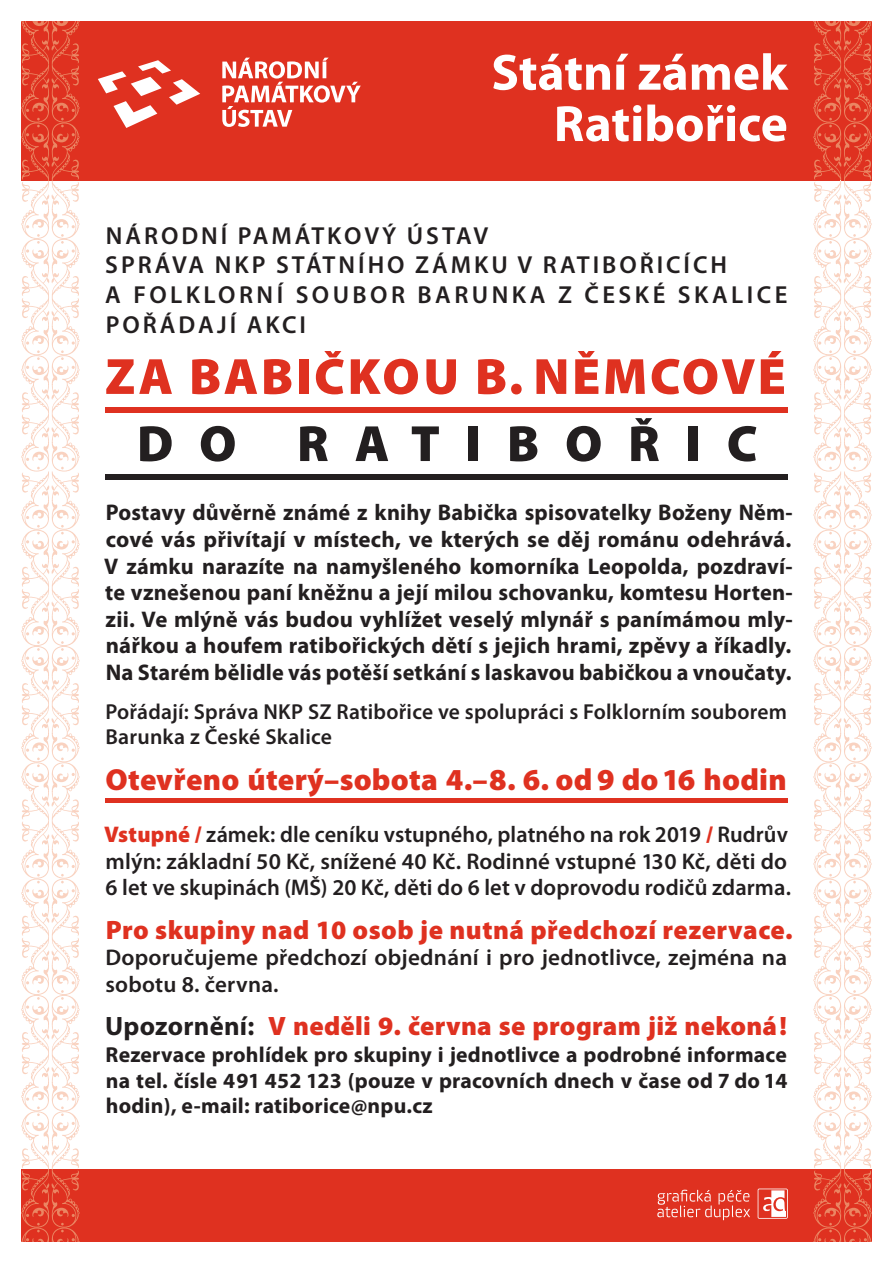
<style>
.page{position:relative;width:893px;height:1263px;background:#fff}
.page>*{position:absolute;margin:0;border:0;box-sizing:border-box;transform-origin:0 0}
.t1{font:700 51.3px/51.3px "Myriad Pro";color:#fff;text-align:right}
.t2{font:900 51.3px "Myriad Pro";letter-spacing:.05em;color:#df3120}
.t3{font:900 51.3px "Myriad Pro";letter-spacing:.5em;color:#231f20}
.t4{font:900 30.6px "Myriad Pro";letter-spacing:.01em;color:#df3120}
.t5{font:900 26.7px "Myriad Pro";letter-spacing:.01em;color:#df3120}
.t6{font:600 24.6px/29.5px "Myriad Pro";letter-spacing:.12em;color:#231f20}
.t7{font:700 22.65px/26.7px "Myriad Pro";letter-spacing:.01em;color:#231f20;text-align:justify}
.t8{font:600 22.65px/26.7px "Myriad Pro";letter-spacing:.005em;color:#231f20}
.t9{font:700 21.75px/25.7px "Myriad Pro";letter-spacing:.01em;color:#231f20;text-align:justify}
.t10{font:600 21.75px/25.7px "Myriad Pro";letter-spacing:.01em;color:#231f20}
.s1{font-weight:900;color:#df3120}
.s2{font-weight:700;color:#231f20}
</style>
<div class="page">
<div style="left:21px;top:1169px;width:851px;height:73px;background:#df3120"></div>
<svg style="left:758px;top:1188px;width:30px;height:31px"></svg>
<div style="left:759px;top:1189px;width:28px;height:29px;border:1px solid #df3120"></div>
<svg style="left:759px;top:1190px;width:27px;height:27px"></svg>
<svg style="left:657px;top:1190px;width:93px;height:30px"></svg>
<div style="left:21px;top:21px;width:851px;height:160px;background:#df3120"></div>
<svg style="left:98px;top:60px;width:102px;height:68px"></svg>
<svg style="left:222px;top:58px;width:139px;height:69px"></svg>
<svg style="left:21px;top:21px;width:59px;height:1221px"></svg>
<svg style="left:813px;top:21px;width:59px;height:1221px"></svg>
<div style="left:105px;top:407px;width:683px;height:6px;background:#df3120"></div>
<div style="left:105px;top:474px;width:683px;height:6px;background:#231f20"></div>
<div style="left:105px;top:798px;width:683px;height:5px;background:#df3120"></div>
<h1 class="t1" style="left:491px;top:47px;width:298px">Státní zámek<br>Ratibořice</h1>
<p class="t6" style="left:105px;top:221px;width:684px">NÁRODNÍ PAMÁTKOVÝ ÚSTAV<br>SPRÁVA NKP STÁTNÍHO ZÁMKU V RATIBOŘICÍCH<br>A FOLKLORNÍ SOUBOR BARUNKA Z ČESKÉ SKALICE<br>POŘÁDAJÍ AKCI</p>
<h1 class="t2" style="left:105px;top:347px;width:682px">ZA BABIČKOU B. NĚMCOVÉ</h1>
<h1 class="t3" style="left:137px;top:415px;width:622px">DO RATIBOŘIC</h1>
<p class="t7" style="left:104px;top:499px;width:690px">Postavy důvěrně známé z knihy Babička spisovatelky Boženy Něm&shy;cové vás přivítají v místech, ve kterých se děj románu odehrává.<br>V zámku narazíte na namyšleného komorníka Leopolda, pozdraví&shy;te vznešenou paní kněžnu a její milou schovanku, komtesu Horten&shy;zii. Ve mlýně vás budou vyhlížet veselý mlynář s panímámou mly&shy;nářkou a houfem ratibořických dětí s jejich hrami, zpěvy a říkadly.<br>Na Starém bělidle vás potěší setkání s laskavou babičkou a vnoučaty.</p>
<p class="t10" style="left:106px;top:699px;width:683px">Pořádají: Správa NKP SZ Ratibořice ve spolupráci s Folklorním souborem<br>Barunka z České Skalice</p>
<h2 class="t4" style="left:105px;top:762px;width:683px">Otevřeno úterý–sobota 4.–8. 6. od 9 do 16 hodin</h2>
<p class="t8" style="left:104px;top:821px;width:688px"><span class="s1">Vstupné /</span> zámek: dle ceníku vstupného, platného na rok 2019 <span class="s1">/</span> Rudrův mlýn: základní 50 Kč, snížené 40 Kč. Rodinné vstupné 130 Kč, děti do<br>6 let ve skupinách (MŠ) 20 Kč, děti do 6 let v doprovodu rodičů zdarma.</p>
<p class="t5" style="left:106px;top:914px;width:688px">Pro skupiny nad 10 osob je nutná předchozí rezervace.</p>
<p class="t8" style="left:105px;top:945px;width:683px">Doporučujeme předchozí objednání i pro jednotlivce, zejména na sobotu 8. června.</p>
<p class="t5" style="left:105px;top:1011px;width:683px"><span class="s2">Upozornění:</span> V neděli 9. června se program již nekoná!</p>
<p class="t9" style="left:106px;top:1042px;width:683px">Rezervace prohlídek pro skupiny i jednotlivce a podrobné informace na tel. čísle 491 452 123 (pouze v pracovních dnech v čase od 7 do 14 hodin), e-mail: ratiborice@npu.cz</p>
</div>
